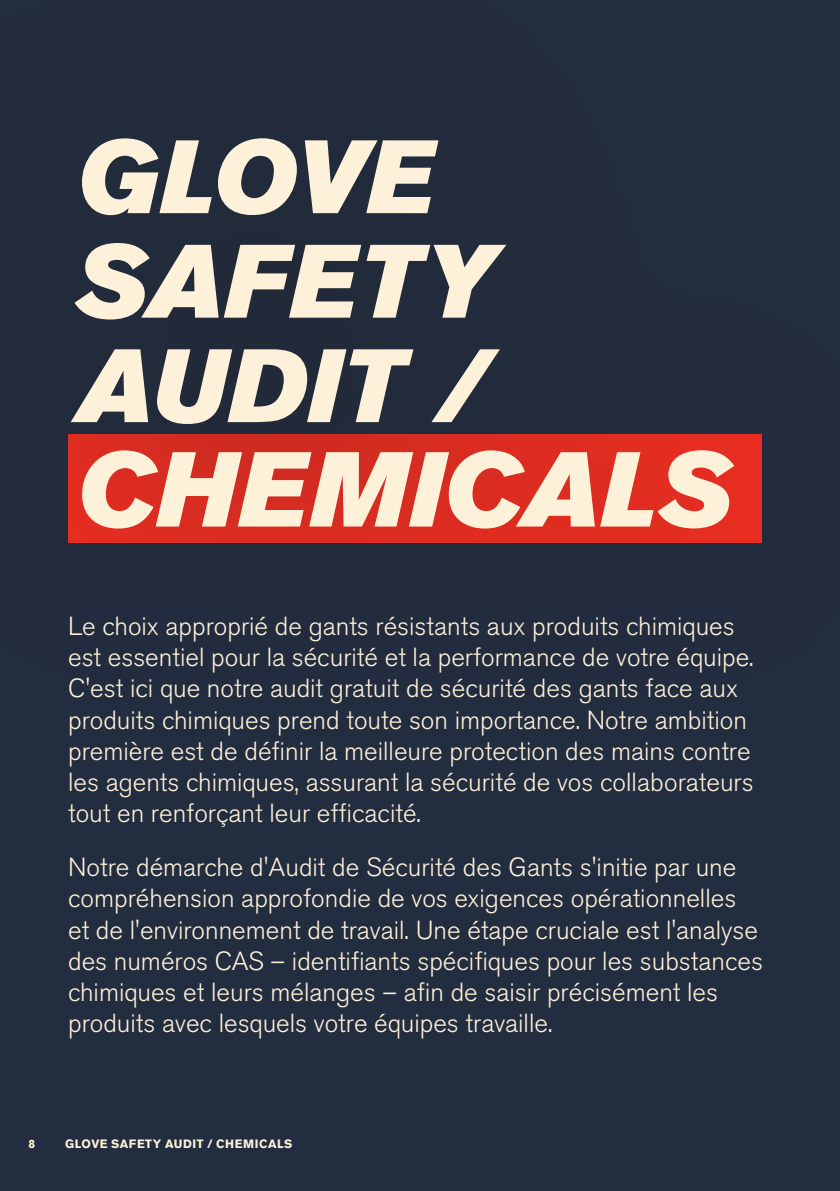
<style>
.page{position:relative;width:840px;height:1191px;background:#fff}
.page>*{position:absolute;margin:0;border:0;box-sizing:border-box;transform-origin:0 0}
.t1{font:italic 105.2px "Akzidenz Grotesk Pro Super";letter-spacing:.005em;color:#fef1d9}
.t2{font:italic 103px/104.4px "Akzidenz Grotesk Pro Super";color:#fef1d9}
.t3{font:300 26px/31.2px "Akzidenz Grotesk Pro";color:#fef1d9}
.t4{font:700 12px "Akzidenz Grotesk Pro";letter-spacing:.045em;color:#fef1d9}
</style>
<div class="page">
<div style="left:0;top:0;width:839px;height:1191px;background:#222d3f"></div>
<div style="left:0;top:0;width:839px;height:715px;background:#231f20;opacity:.4"></div>
<div style="left:405px;top:54px;width:29px;height:28px;border:1px solid #ed0277;border-radius:50%"></div>
<h2 class="t2" style="left:76px;top:124px;width:419px">GLOVE<br>SAFETY<br>AUDIT /</h2>
<h1 class="t1" style="left:76px;top:421px;width:656px">CHEMICALS</h1>
<p class="t3" style="left:68px;top:610px;width:686px">Le choix approprié de gants résistants aux produits chimiques est essentiel pour la sécurité et la performance de votre équipe.<br>C'est ici que notre audit gratuit de sécurité des gants face aux produits chimiques prend toute son importance. Notre ambition première est de définir la meilleure protection des mains contre les agents chimiques, assurant la sécurité de vos collaborateurs tout en renforçant leur efficacité.</p>
<p class="t3" style="left:68px;top:851px;width:696px">Notre démarche d'Audit de Sécurité des Gants s'initie par une compréhension approfondie de vos exigences opérationnelles et de l'environnement de travail. Une étape cruciale est l'analyse des numéros CAS – identifiants spécifiques pour les substances chimiques et leurs mélanges – afin de saisir précisément les produits avec lesquels votre équipes travaille.</p>
<p class="t4" style="left:28px;top:1136px;width:8px">8</p>
<p class="t4" style="left:65px;top:1136px;width:229px">GLOVE SAFETY AUDIT / CHEMICALS</p>
</div>
